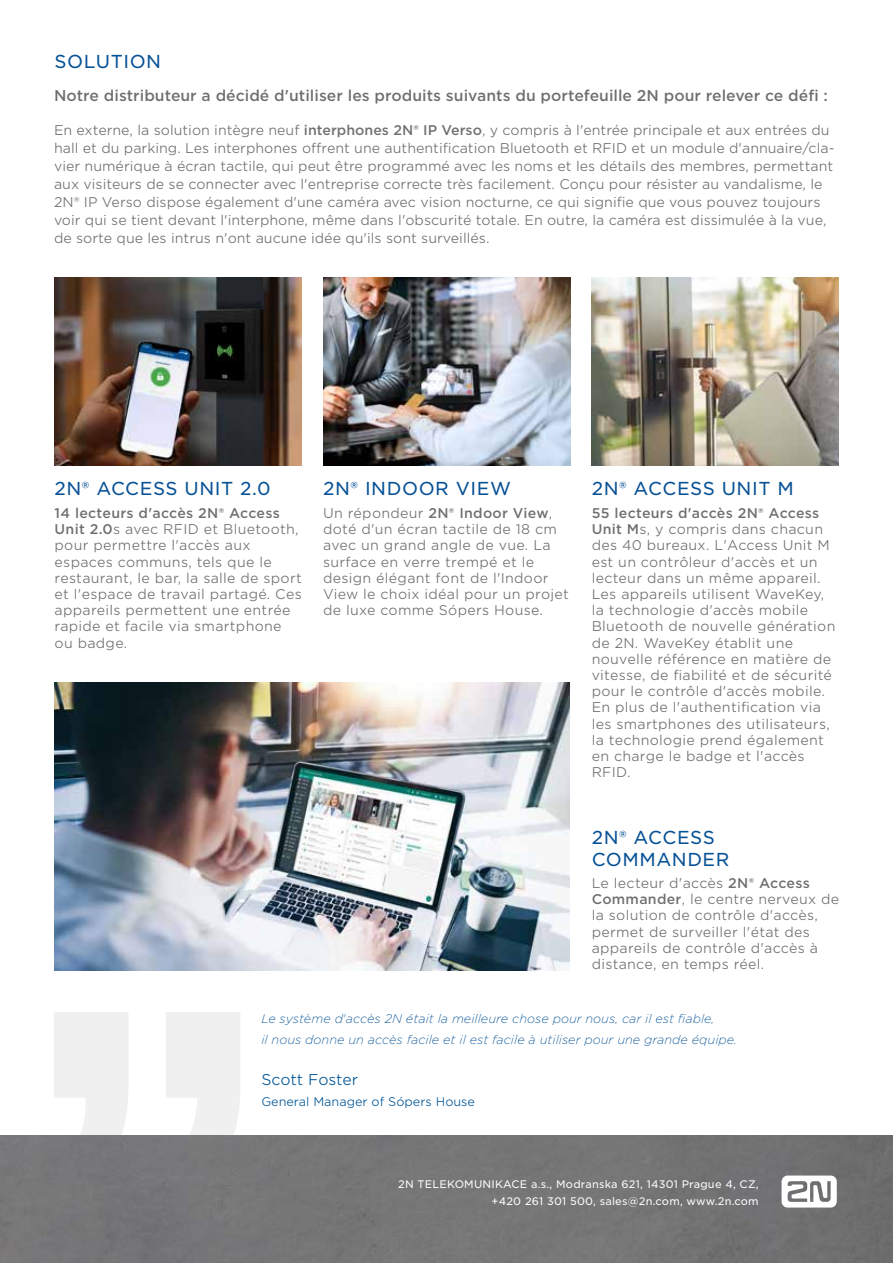
<style>
.page{position:relative;width:893px;height:1263px;background:#fff}
.page>*{position:absolute;margin:0;border:0;box-sizing:border-box;transform-origin:0 0}
.t1{font:18px/21.6px "Gotham S Sm";letter-spacing:.03em;color:#075196}
.t2{font:500 15px "Gotham S Sm";color:#6d6e70}
.t3{font:300 15px "Gotham S Sm";color:#005596}
.t4{font:300 13.5px/16.2px "Gotham S Sm";letter-spacing:.01em;color:#6d6e70}
.t5{font:italic 200 12px/21px "Gotham S Sm";color:#005095}
.t6{font:300 12px "Gotham S Sm";color:#005596}
.t7{font:10.5px/16.5px "Gotham S Sm";letter-spacing:.02em;color:#fff;text-align:right}
.s1{font-weight:500}
</style>
<div class="page">
<img style="left:55px;top:277px;width:247px;height:189px">
<img style="left:592px;top:277px;width:247px;height:189px">
<img style="left:323px;top:277px;width:248px;height:189px">
<svg style="left:54px;top:1012px;width:186px;height:123px;fill:#f0f0f0"></svg>
<div style="left:0;top:1135px;width:893px;height:128px;background:#767676"></div>
<svg style="left:782px;top:1175px;width:55px;height:32px"></svg>
<img style="left:54px;top:683px;width:516px;height:287px">
<h1 class="t1" style="left:55px;top:51px;width:108px">SOLUTION</h1>
<p class="t2" style="left:54px;top:85px;width:775px">Notre distributeur a décidé d'utiliser les produits suivants du portefeuille 2N pour relever ce défi :</p>
<p class="t4" style="left:54px;top:121px;width:782px;line-height:18px">En externe, la solution intègre neuf <span class="s1">interphones 2N® IP Verso</span>, y compris à l'entrée principale et aux entrées du hall et du parking. Les interphones offrent une authentification Bluetooth et RFID et un module d'annuaire/cla&shy;vier numérique à écran tactile, qui peut être programmé avec les noms et les détails des membres, permettant aux visiteurs de se connecter avec l'entreprise correcte très facilement. Conçu pour résister au vandalisme, le 2N® IP Verso dispose également d'une caméra avec vision nocturne, ce qui signifie que vous pouvez toujours voir qui se tient devant l'interphone, même dans l'obscurité totale. En outre, la caméra est dissimulée à la vue, de sorte que les intrus n'ont aucune idée qu'ils sont surveillés.</p>
<h1 class="t1" style="left:55px;top:477px;width:218px">2N® ACCESS UNIT 2.0</h1>
<h1 class="t1" style="left:323px;top:477px;width:189px">2N® INDOOR VIEW</h1>
<p class="t4" style="left:55px;top:505px;width:249px"><span class="s1">14 lecteurs d'accès 2N® Access<br>Unit 2.0</span>s avec RFID et Bluetooth, pour permettre l'accès aux espaces communs, tels que le restaurant, le bar, la salle de sport et l'espace de travail partagé. Ces appareils permettent une entrée rapide et facile via smartphone ou badge.</p>
<p class="t4" style="left:323px;top:505px;width:247px">Un répondeur <span class="s1">2N® Indoor View</span>, doté d'un écran tactile de 18 cm avec un grand angle de vue. La surface en verre trempé et le design élégant font de l'Indoor<br>View le choix idéal pour un projet de luxe comme Sópers House.</p>
<p class="t4" style="left:592px;top:505px;width:245px"><span class="s1">55 lecteurs d'accès 2N® Access<br>Unit M</span>s, y compris dans chacun des 40 bureaux. L'Access Unit M est un contrôleur d'accès et un lecteur dans un même appareil.<br>Les appareils utilisent WaveKey, la technologie d'accès mobile<br>Bluetooth de nouvelle génération de 2N. WaveKey établit une nouvelle référence en matière de vitesse, de fiabilité et de sécurité pour le contrôle d'accès mobile.<br>En plus de l'authentification via les smartphones des utilisateurs, la technologie prend également en charge le badge et l'accès<br>RFID.</p>
<h1 class="t1" style="left:592px;top:477px;width:204px">2N® ACCESS UNIT M</h1>
<h1 class="t1" style="left:592px;top:826px;width:139px">2N® ACCESS<br>COMMANDER</h1>
<p class="t4" style="left:592px;top:875px;width:249px">Le lecteur d'accès <span class="s1">2N® Access<br>Commander</span>, le centre nerveux de la solution de contrôle d'accès, permet de surveiller l'état des appareils de contrôle d'accès à distance, en temps réel.</p>
<p class="t5" style="left:261px;top:1008px;width:477px">Le système d'accès 2N était la meilleure chose pour nous, car il est fiable,<br>il nous donne un accès facile et il est facile à utiliser pour une grande équipe.</p>
<p class="t3" style="left:261px;top:1069px;width:98px">Scott Foster</p>
<p class="t6" style="left:261px;top:1093px;width:215px">General Manager of Sópers House</p>
<p class="t7" style="left:398px;top:1176px;width:362px">2N TELEKOMUNIKACE a.s., Modranska 621, 14301 Prague 4, CZ, +420 261 301 500, sales@2n.com, www.2n.com</p>
</div>
